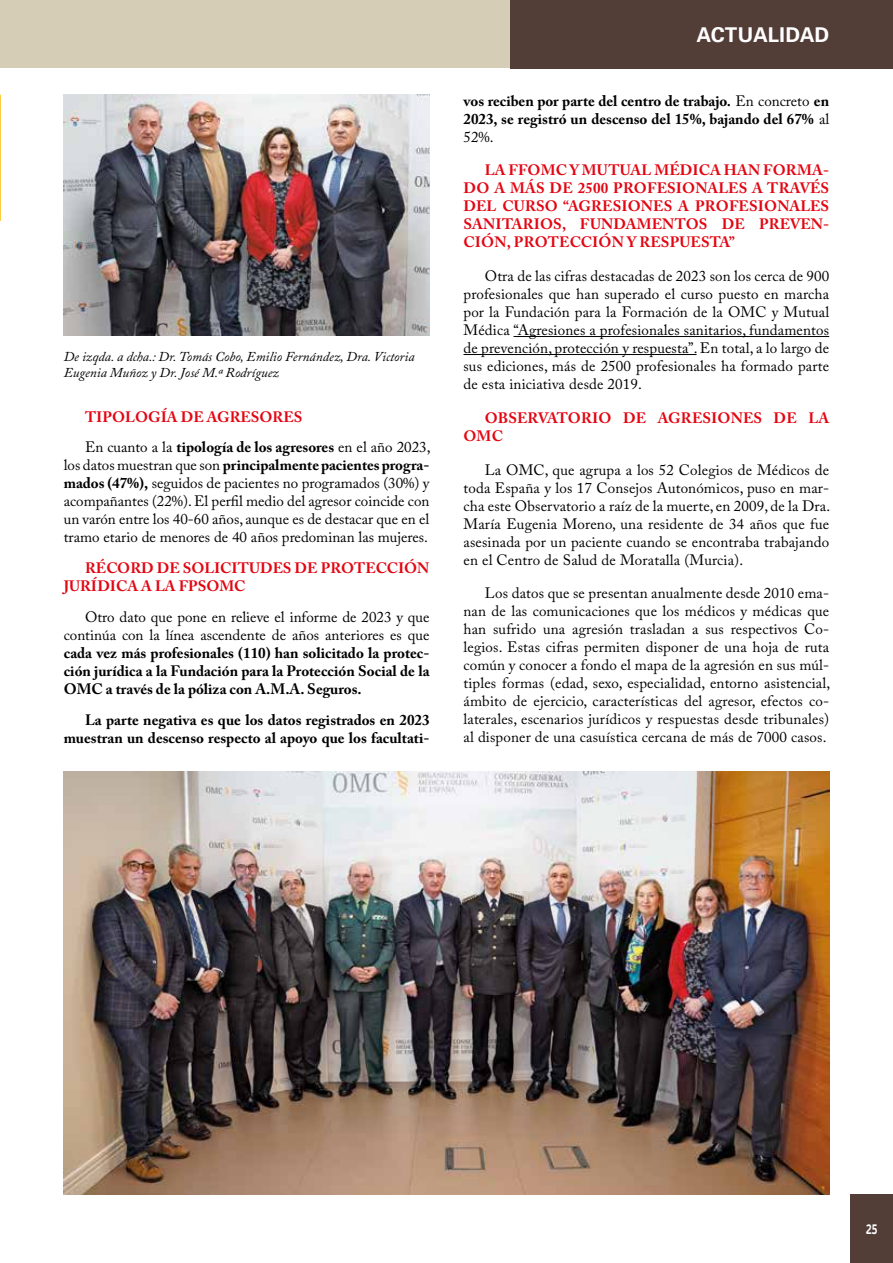
<style>
.page{position:relative;width:893px;height:1263px;background:#fff}
.page>*{position:absolute;margin:0;border:0;box-sizing:border-box;transform-origin:0 0}
.t1{font:700 21px "Audi Sans";letter-spacing:.01em;color:#fff}
.t2{font:15px/18px "Adobe Caslon Pro";letter-spacing:.005em;color:#000;text-align:justify}
.t3{font:700 15px/18px "Adobe Caslon Pro";color:#000;text-align:justify}
.t4{font:700 15px/18px "Adobe Caslon Pro";color:#e30613}
.t5{font:italic 13.5px/16.5px "Adobe Caslon Pro";color:#000}
.t6{font:700 13.5px "Toyota Display";color:#fff;scale:.7 1}
.s1{font-weight:700;color:#e30613}
.s2{font-weight:700}
.s3{font-weight:400}
</style>
<div class="page">
<hr style="left:514px;top:336px;width:315px;height:1px;background:#000">
<hr style="left:463px;top:354px;width:234px;height:1px;background:#000">
<img style="left:64px;top:771px;width:765px;height:424px">
<img style="left:64px;top:94px;width:365px;height:242px">
<div style="left:0;top:0;width:893px;height:68px;background:#d5cdb6"></div>
<div style="left:510px;top:0;width:383px;height:68px;background:#523d37"></div>
<div style="left:850px;top:1195px;width:43px;height:68px;background:#523d37"></div>
<svg style="left:0;top:94px;width:1px;height:127px"></svg>
<p class="t5" style="left:64px;top:348px;width:352px">De izqda. a dcha.: Dr. Tomás Cobo, Emilio Fernández, Dra. Victoria<br>Eugenia Muñoz y Dr. José M.ª Rodríguez</p>
<p class="t2" style="left:85px;top:401px;width:347px;line-height:30.8px"><span class="s1">TIPOLOGÍA DE AGRESORES<br></span>En cuanto a la <span class="s2">tipología de los agresores</span> en el año 2023,</p>
<p class="t2" style="left:64px;top:456px;width:367px">los datos muestran que son <span class="s2">principalmente pacientes progra&shy;mados (47%),</span> seguidos de pacientes no programados (30%) y acompañantes (22%). El perfil medio del agresor coincide con un varón entre los 40-60 años, aunque es de destacar que en el tramo etario de menores de 40 años predominan las mujeres.</p>
<p class="t4" style="left:64px;top:559px;width:367px;text-indent:21px">RÉCORD DE SOLICITUDES DE PROTECCIÓN<br>JURÍDICA A LA FPSOMC</p>
<p class="t2" style="left:64px;top:608px;width:367px;text-align:right">Otro dato que pone en relieve el informe de 2023 y que continúa con la línea ascendente de años anteriores es que</p>
<p class="t3" style="left:64px;top:644px;width:367px">cada vez más profesionales (110) han solicitado la protec&shy;ción jurídica a la Fundación para la Protección Social de la OMC a través de la póliza con A.M.A. Seguros.</p>
<p class="t3" style="left:64px;top:710px;width:367px;text-align:right">La parte negativa es que los datos registrados en 2023 muestran un descenso respecto al apoyo que los facultati-</p>
<h1 class="t1" style="left:697px;top:22px;width:134px">ACTUALIDAD</h1>
<p class="t3" style="left:463px;top:91px;width:367px">vos reciben por parte del centro de trabajo. <span class="s3">En concreto</span> en 2023, se registró un descenso del 15%, bajando del 67% <span class="s3">al 52%.</span></p>
<p class="t4" style="left:463px;top:161px;width:367px;text-align:justify;text-indent:21px">LA FFOMC Y MUTUAL MÉDICA HAN FORMA-DO A MÁS DE 2500 PROFESIONALES A TRAVÉS DEL CURSO “AGRESIONES A PROFESIONALES SANITARIOS, FUNDAMENTOS DE PREVEN-CIÓN, PROTECCIÓN Y RESPUESTA”</p>
<p class="t2" style="left:463px;top:267px;width:367px;text-indent:21px">Otra de las cifras destacadas de 2023 son los cerca de 900 profesionales que han superado el curso puesto en marcha por la Fundación para la Formación de la OMC y Mutual Médica “Agresiones a profesionales sanitarios, fundamentos de prevención, protección y respuesta”. En total, a lo largo de sus ediciones, más de 2500 profesionales ha formado parte de esta iniciativa desde 2019.</p>
<p class="t4" style="left:463px;top:409px;width:367px;text-indent:21px">OBSERVATORIO DE AGRESIONES DE LA<br>OMC</p>
<p class="t2" style="left:463px;top:460px;width:368px;text-indent:21px">La OMC, que agrupa a los 52 Colegios de Médicos de toda España y los 17 Consejos Autonómicos, puso en mar&shy;cha este Observatorio a raíz de la muerte, en 2009, de la Dra.<br>María Eugenia Moreno, una residente de 34 años que fue asesinada por un paciente cuando se encontraba trabajando en el Centro de Salud de Moratalla (Murcia).</p>
<p class="t2" style="left:463px;top:584px;width:368px;text-indent:21px">Los datos que se presentan anualmente desde 2010 ema&shy;nan de las comunicaciones que los médicos y médicas que han sufrido una agresión trasladan a sus respectivos Co&shy;legios. Estas cifras permiten disponer de una hoja de ruta común y conocer a fondo el mapa de la agresión en sus múl&shy;tiples formas (edad, sexo, especialidad, entorno asistencial, ámbito de ejercicio, características del agresor, efectos co&shy;laterales, escenarios jurídicos y respuestas desde tribunales) al disponer de una casuística cercana de más de 7000 casos.</p>
<p class="t6" style="left:866px;top:1220px;width:18px">25</p>
</div>
